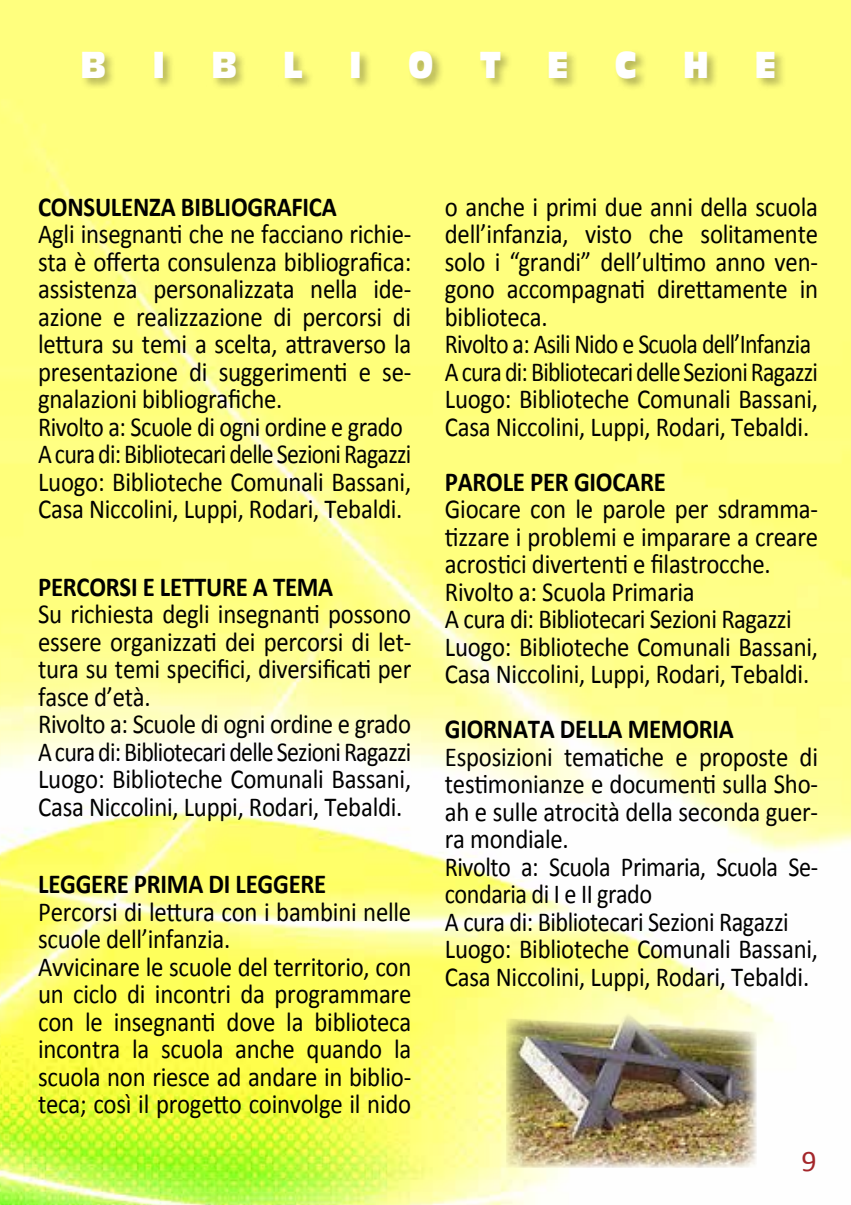
<style>
.page{position:relative;width:851px;height:1205px;background:#fff}
.page>*{position:absolute;margin:0;border:0;box-sizing:border-box;transform-origin:0 0}
.t1{font:36.5px "Antique Olive Compact";color:#fff;scale:.85 1}
.t2{font:30px "Calibri";color:#a4272b}
.t3{font:27.5px/27.5px "Calibri";letter-spacing:-.01em;color:#000;scale:.9 1}
.t4{font:700 27.5px "Calibri";letter-spacing:-.01em;color:#000;scale:.9 1}
</style>
<div class="page">
<img style="left:0;top:0;width:850px;height:1205px">
<div style="left:80px;top:49px;width:706px;height:42px;background:#000;opacity:.3"></div>
<img style="left:506px;top:979px;width:250px;height:188px">
<h1 class="t1" style="left:80px;top:43px;width:102px">B I</h1>
<h1 class="t1" style="left:211px;top:43px;width:32px">B</h1>
<h1 class="t1" style="left:283px;top:43px;width:178px">LIO</h1>
<h1 class="t1" style="left:479px;top:43px;width:27px">T</h1>
<h1 class="t1" style="left:547px;top:43px;width:27px">E</h1>
<h1 class="t1" style="left:615px;top:43px;width:27px">C</h1>
<h1 class="t1" style="left:683px;top:43px;width:32px">H</h1>
<h1 class="t1" style="left:754px;top:43px;width:27px">E</h1>
<p class="t4" style="left:38px;top:189px;width:333px">CONSULENZA BIBLIOGRAFICA</p>
<p class="t3" style="left:38px;top:220px;width:416px">Agli insegnanti che ne facciano richie&shy;sta è offerta consulenza bibliografica: assistenza personalizzata nella ide&shy;azione e realizzazione di percorsi di lettura su temi a scelta, attraverso la presentazione di suggerimenti e se&shy;gnalazioni bibliografiche.<br>Rivolto a: Scuole di ogni ordine e grado A cura di: Bibliotecari delle Sezioni Ragazzi Luogo: Biblioteche Comunali Bassani, Casa Niccolini, Luppi, Rodari, Tebaldi.</p>
<p class="t4" style="left:38px;top:569px;width:329px">PERCORSI E LETTURE A TEMA</p>
<p class="t3" style="left:38px;top:600px;width:416px">Su richiesta degli insegnanti possono essere organizzati dei percorsi di let&shy;tura su temi specifici, diversificati per fasce d’età.<br>Rivolto a: Scuole di ogni ordine e grado A cura di: Bibliotecari delle Sezioni Ragazzi Luogo: Biblioteche Comunali Bassani, Casa Niccolini, Luppi, Rodari, Tebaldi.</p>
<p class="t4" style="left:38px;top:866px;width:321px">LEGGERE PRIMA DI LEGGERE</p>
<p class="t3" style="left:38px;top:898px;width:416px">Percorsi di lettura con i bambini nelle scuole dell’infanzia.<br>Avvicinare le scuole del territorio, con un ciclo di incontri da programmare con le insegnanti dove la biblioteca incontra la scuola anche quando la scuola non riesce ad andare in biblio&shy;teca; così il progetto coinvolge il nido</p>
<p class="t3" style="left:445px;top:193px;width:416px">o anche i primi due anni della scuola dell’infanzia, visto che solitamente solo i “grandi” dell’ultimo anno ven&shy;gono accompagnati direttamente in biblioteca.<br>Rivolto a: Asili Nido e Scuola dell’Infanzia A cura di: Bibliotecari delle Sezioni Ragazzi Luogo: Biblioteche Comunali Bassani, Casa Niccolini, Luppi, Rodari, Tebaldi.</p>
<p class="t4" style="left:445px;top:464px;width:247px">PAROLE PER GIOCARE</p>
<p class="t3" style="left:445px;top:495px;width:416px">Giocare con le parole per sdramma&shy;tizzare i problemi e imparare a creare acrostici divertenti e filastrocche.<br>Rivolto a: Scuola Primaria<br>A cura di: Bibliotecari Sezioni Ragazzi Luogo: Biblioteche Comunali Bassani, Casa Niccolini, Luppi, Rodari, Tebaldi.</p>
<p class="t4" style="left:445px;top:711px;width:322px">GIORNATA DELLA MEMORIA</p>
<p class="t3" style="left:445px;top:743px;width:416px">Esposizioni tematiche e proposte di testimonianze e documenti sulla Sho&shy;ah e sulle atrocità della seconda guer&shy;ra mondiale.<br>Rivolto a: Scuola Primaria, Scuola Se&shy;condaria di I e II grado<br>A cura di: Bibliotecari Sezioni Ragazzi Luogo: Biblioteche Comunali Bassani, Casa Niccolini, Luppi, Rodari, Tebaldi.</p>
<p class="t2" style="left:801px;top:1142px;width:17px">9</p>
</div>
